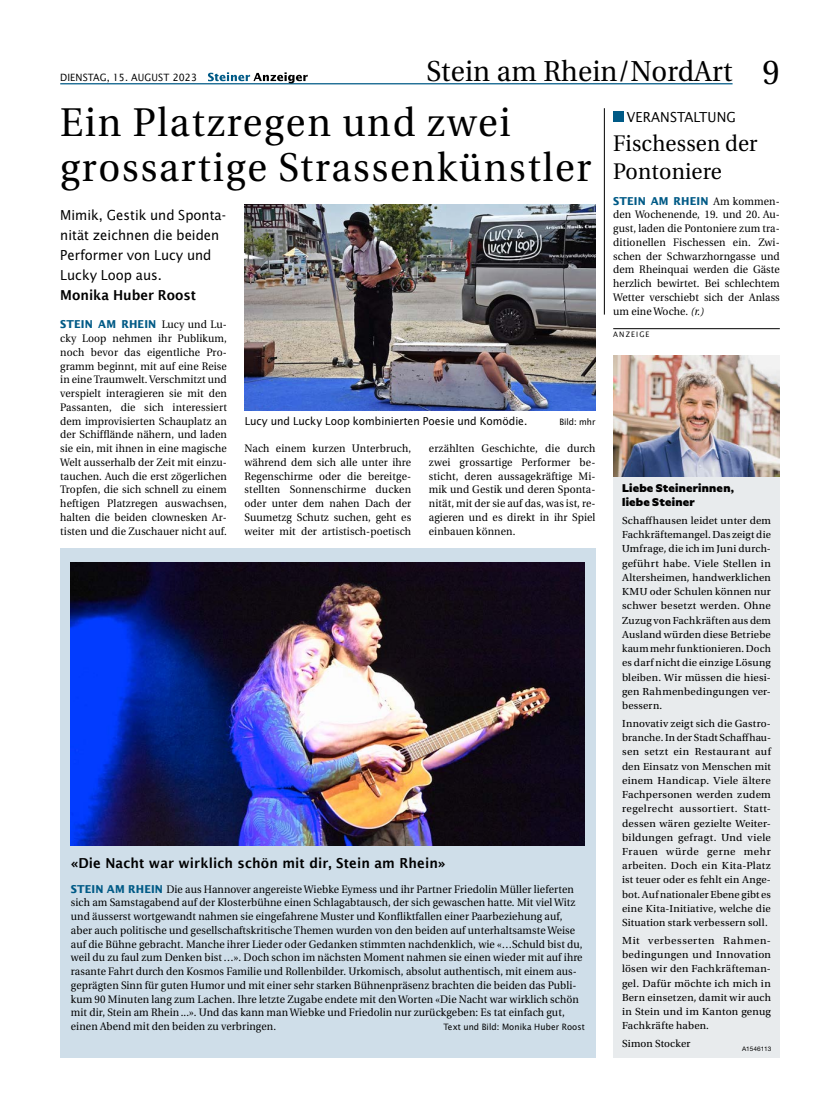
<style>
.page{position:relative;width:833px;height:1117px;background:#fff}
.page>*{position:absolute;margin:0;border:0;box-sizing:border-box;transform-origin:0 0}
.t1{font:40px/45px "Utopia";letter-spacing:.05em;color:#000;scale:.95 1}
.t2{font:28.75px "Utopia";letter-spacing:.01em;color:#000;scale:.95 1}
.t3{font:22.5px/27.5px "Utopia";letter-spacing:.01em;color:#000;scale:.95 1}
.t4{font:13.75px/20px "Lucida Sans";color:#000;scale:.95 1}
.t5{font:600 13.75px "Lucida Sans";letter-spacing:.01em;color:#000;scale:.95 1}
.t6{font:11.12px/14.2px "Specter Black OV BQPUVW";letter-spacing:.015em;color:#000}
.t7{font:10.88px/13.8px "Utopia";letter-spacing:.01em;color:#000;text-align:justify;scale:.95 1}
.t8{font:10.88px "Lucida Sans";color:#000;scale:.95 1}
.t9{font:700 10.88px "Lucida Sans";letter-spacing:.01em;color:#005a86;scale:.95 1}
.t10{font:10.75px/14.2px "Utopia Std Regular OV BQPUVX";letter-spacing:.015em;color:#000;text-align:justify}
.t11{font:10px "Lucida Sans";letter-spacing:.01em;color:#000;scale:.95 1}
.t12{font:8.75px "Lucida Sans";letter-spacing:.01em;color:#000;scale:.95 1}
.t13{font:7.5px "Lucida Sans";letter-spacing:.16em;color:#000;scale:.95 1}
.t14{font:6.25px "Helvetica Neue LT Pro";color:#000}
.s1{font-size:34.38px}
.s2{font-family:"Utopia";font-weight:400;color:#000}
.s3{font-style:italic}
.s4{font-family:"Lucida Sans";font-weight:700;color:#005a86}
</style>
<div class="page">
<hr style="left:60px;top:83px;width:672px;height:1px;background:#005a86">
<svg style="left:208px;top:72px;width:100px;height:11px"></svg>
<img style="left:244px;top:204px;width:351px;height:207px">
<div style="left:60px;top:548px;width:535px;height:509px;background:#cfdee9"></div>
<img style="left:71px;top:562px;width:514px;height:282px">
<div style="left:613px;top:112px;width:10px;height:10px;background:#005a86"></div>
<hr style="left:613px;top:328px;width:167px;height:1px;background:#000">
<hr style="left:604px;top:108px;width:1px;height:206px;background:#000">
<div style="left:613px;top:409px;width:167px;height:648px;background:#e8ebed"></div>
<img style="left:613px;top:355px;width:167px;height:121px">
<h2 class="t2" style="left:426px;top:55px;width:373px">Stein am Rhein/NordArt <span class="s1">9</span></h2>
<h1 class="t1" style="left:60px;top:100px;width:560px">Ein Platzregen und zwei grossartige Strassenkünstler</h1>
<p class="t11" style="left:60px;top:71px;width:145px">DIENSTAG, 15. AUGUST 2023</p>
<p class="t4" style="left:627px;top:107px;width:116px">VERANSTALTUNG</p>
<h3 class="t3" style="left:613px;top:130px;width:153px">Fischessen der<br>Pontoniere</h3>
<p class="t9" style="left:613px;top:194px;width:177px">STEIN AM RHEIN <span class="s2">Am kommen-</span></p>
<p class="t7" style="left:613px;top:208px;width:177px">den Wochenende, 19. und 20. Au&shy;gust, laden die Pontoniere zum tra&shy;ditionellen Fischessen ein. Zwi&shy;schen der Schwarzhorngasse und dem Rheinquai werden die Gäste herzlich bewirtet. Bei schlechtem Wetter verschiebt sich der Anlass um eine Woche. <span class="s3">(r.)</span></p>
<p class="t4" style="left:60px;top:205px;width:176px">Mimik, Gestik und Sponta&shy;nität zeichnen die beiden<br>Performer von Lucy und<br>Lucky Loop aus.</p>
<p class="t5" style="left:60px;top:287px;width:145px">Monika Huber Roost</p>
<p class="t9" style="left:60px;top:318px;width:177px">STEIN AM RHEIN <span class="s2">Lucy und Lu-</span></p>
<p class="t7" style="left:60px;top:331px;width:177px">cky Loop nehmen ihr Publikum, noch bevor das eigentliche Pro&shy;gramm beginnt, mit auf eine Reise in eine Traumwelt. Verschmitzt und verspielt interagieren sie mit den Passanten, die sich interessiert dem improvisierten Schauplatz an der Schifflände nähern, und laden sie ein, mit ihnen in eine magische Welt ausserhalb der Zeit mit einzu&shy;tauchen. Auch die erst zögerlichen Tropfen, die sich schnell zu einem heftigen Platzregen auswachsen, halten die beiden clownesken Ar&shy;tisten und die Zuschauer nicht auf.</p>
<p class="t8" style="left:245px;top:414px;width:299px">Lucy und Lucky Loop kombinierten Poesie und Komödie.</p>
<p class="t12" style="left:559px;top:416px;width:40px">Bild: mhr</p>
<p class="t7" style="left:244px;top:441px;width:177px">Nach einem kurzen Unterbruch, während dem sich alle unter ihre Regenschirme oder die bereitge&shy;stellten Sonnenschirme ducken oder unter dem nahen Dach der Suumetzg Schutz suchen, geht es weiter mit der artistisch-poetisch</p>
<p class="t7" style="left:429px;top:441px;width:177px">erzählten Geschichte, die durch zwei grossartige Performer be&shy;sticht, deren aussagekräftige Mi&shy;mik und Gestik und deren Sponta&shy;nität, mit der sie auf das, was ist, re&shy;agieren und es direkt in ihr Spiel einbauen können.</p>
<p class="t5" style="left:71px;top:855px;width:396px">«Die Nacht war wirklich schön mit dir, Stein am Rhein»</p>
<p class="t7" style="left:71px;top:881px;width:540px;text-align:left"><span class="s4">STEIN AM RHEIN</span> Die aus Hannover angereiste Wiebke Eymess und ihr Partner Friedolin Müller lieferten sich am Samstagabend auf der Klosterbühne einen Schlagabtausch, der sich gewaschen hatte. Mit viel Witz und äusserst wortgewandt nahmen sie eingefahrene Muster und Konfliktfallen einer Paarbeziehung auf, aber auch politische und gesellschaftskritische Themen wurden von den beiden auf unterhaltsamste Weise auf die Bühne gebracht. Manche ihrer Lieder oder Gedanken stimmten nachdenklich, wie «…Schuld bist du, weil du zu faul zum Denken bist…». Doch schon im nächsten Moment nahmen sie einen wieder mit auf ihre rasante Fahrt durch den Kosmos Familie und Rollenbilder. Urkomisch, absolut authentisch, mit einem aus&shy;geprägten Sinn für guten Humor und mit einer sehr starken Bühnenpräsenz brachten die beiden das Publi&shy;kum 90 Minuten lang zum Lachen. Ihre letzte Zugabe endete mit den Worten «Die Nacht war wirklich schön mit dir, Stein am Rhein...». Und das kann man Wiebke und Friedolin nur zurückgeben: Es tat einfach gut, einen Abend mit den beiden zu verbringen.</p>
<p class="t12" style="left:443px;top:1021px;width:150px">Text und Bild: Monika Huber Roost</p>
<p class="t13" style="left:613px;top:330px;width:40px">ANZEIGE</p>
<p class="t6" style="left:622px;top:481px;width:114px">Liebe Steinerinnen, liebe Steiner</p>
<p class="t10" style="left:622px;top:513px;width:150px">Schaffhausen leidet unter dem Fachkräftemangel. Das zeigt die Umfrage, die ich im Juni durch&shy;geführt habe. Viele Stellen in Altersheimen, handwerklichen KMU oder Schulen können nur schwer besetzt werden. Ohne Zuzug von Fachkräften aus dem Ausland würden diese Betriebe kaum mehrfunktionieren. Doch es darf nicht die einzige Lösung bleiben. Wir müssen die hiesi&shy;gen Rahmenbedingungen ver&shy;bessern.</p>
<p class="t10" style="left:622px;top:716px;width:150px">Innovativ zeigt sich die Gastro&shy;branche.In der Stadt Schaffhau&shy;sen setzt ein Restaurant auf den Einsatz von Menschen mit einem Handicap. Viele ältere Fachpersonen werden zudem regelrecht aussortiert. Statt&shy;dessen wären gezielte Weiter&shy;bildungen gefragt. Und viele Frauen würde gerne mehr arbeiten. Doch ein Kita-Platz ist teuer oder es fehlt ein Ange&shy;bot.Auf nationaler Ebene gibt es eine Kita-Initiative, welche die Situation stark verbessern soll.</p>
<p class="t10" style="left:622px;top:933px;width:150px">Mit verbesserten Rahmen&shy;bedingungen und Innovation lösen wir den Fachkräfteman&shy;gel. Dafür möchte ich mich in Bern einsetzen, damit wir auch in Stein und im Kanton genug Fachkräfte haben.</p>
<p class="t10" style="left:622px;top:1036px;width:70px">Simon Stocker</p>
<p class="t14" style="left:742px;top:1044px;width:31px">A1546113</p>
</div>
